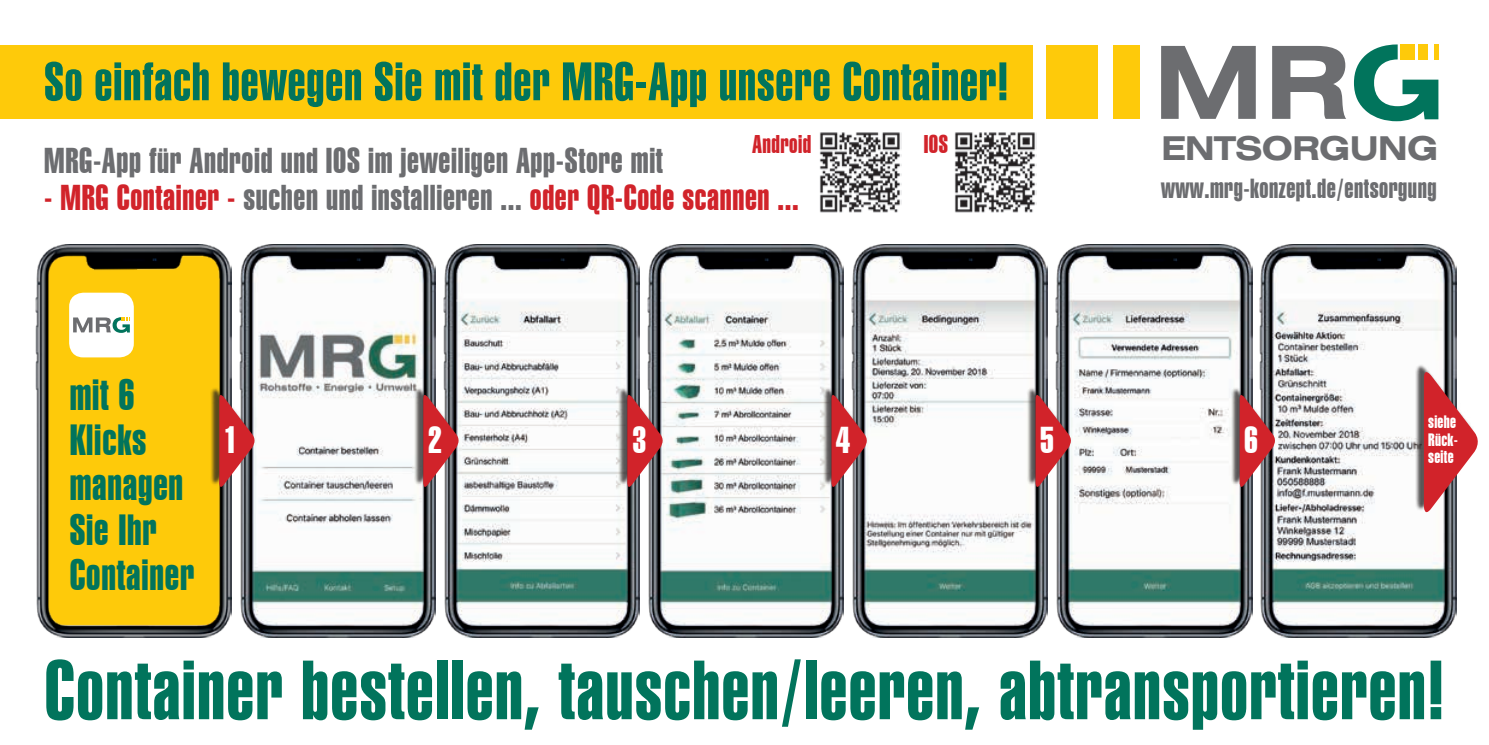
<style>
.page{position:relative;width:1489px;height:745px;background:#fff}
.page>*{position:absolute;margin:0;border:0;box-sizing:border-box;transform-origin:0 0}
.t1{font:81.25px "Swiss 911 BT Extra Compressed";letter-spacing:.02em;color:#01745c}
.t2{font:52.5px "Swiss 911 BT Extra Compressed";letter-spacing:.02em;color:#01745c}
.t3{font:42.5px/45px "Swiss 911 BT Extra Compressed";letter-spacing:.02em;color:#01745c}
.t4{font:36.5px "Swiss 911 BT Extra Compressed";color:#fff}
.t5{font:35px "Swiss 911 BT Extra Compressed";letter-spacing:.02em;color:#d1232a}
.t6{font:35px "Swiss 911 BT Extra Compressed";letter-spacing:.02em;color:#6c6d70}
.t7{font:700 expanded 32.75px "Swiss 721 BT";letter-spacing:-.035em;color:#6c6d70}
.t8{font:27px "Swiss 911 BT Extra Compressed";letter-spacing:.02em;color:#6c6d70}
.t9{font:25px "Swiss 911 BT Extra Compressed";letter-spacing:.02em;color:#d1232a}
.t10{font:17.5px/17.5px "Swiss 911 BT Extra Compressed";letter-spacing:.02em;color:#fff;text-align:justify}
.s1{color:#6c6d70}
</style>
<div class="page">
<img style="left:239px;top:244px;width:196px;height:392px">
<img style="left:443px;top:244px;width:196px;height:392px">
<img style="left:647px;top:244px;width:196px;height:392px">
<img style="left:851px;top:244px;width:196px;height:392px">
<img style="left:1055px;top:244px;width:196px;height:392px">
<img style="left:1259px;top:244px;width:196px;height:392px">
<img style="left:35px;top:244px;width:196px;height:392px">
<div style="left:0;top:45px;width:1032px;height:74px;background:#feca0a"></div>
<div style="left:1113px;top:45px;width:26px;height:74px;background:#feca0a"></div>
<div style="left:1045px;top:45px;width:52px;height:74px;background:#feca0a"></div>
<svg style="left:1161px;top:46px;width:185px;height:73px"></svg>
<svg style="left:1354px;top:44px;width:84px;height:77px"></svg>
<div style="left:1433px;top:44px;width:5px;height:15px;background:#feca0a"></div>
<div style="left:1399px;top:44px;width:15px;height:15px;background:#feca0a"></div>
<div style="left:1418px;top:44px;width:9px;height:15px;background:#feca0a"></div>
<div style="left:1414px;top:364px;width:60px;height:147px;background:#231f20;opacity:.75"></div>
<svg style="left:1423px;top:366px;width:55px;height:151px"></svg>
<div style="left:210px;top:387px;width:42px;height:98px;background:#231f20;opacity:.75"></div>
<svg style="left:219px;top:391px;width:38px;height:99px"></svg>
<div style="left:414px;top:387px;width:41px;height:98px;background:#231f20;opacity:.75"></div>
<svg style="left:423px;top:391px;width:38px;height:99px"></svg>
<div style="left:618px;top:387px;width:41px;height:98px;background:#231f20;opacity:.75"></div>
<svg style="left:627px;top:391px;width:38px;height:99px"></svg>
<div style="left:822px;top:387px;width:41px;height:98px;background:#231f20;opacity:.75"></div>
<svg style="left:831px;top:391px;width:38px;height:99px"></svg>
<div style="left:1026px;top:387px;width:41px;height:98px;background:#231f20;opacity:.75"></div>
<svg style="left:1035px;top:391px;width:38px;height:99px"></svg>
<div style="left:1230px;top:387px;width:41px;height:98px;background:#231f20;opacity:.75"></div>
<svg style="left:1239px;top:391px;width:38px;height:99px"></svg>
<div style="left:69px;top:292px;width:65px;height:65px;background:#fff;border-radius:14px"></div>
<svg style="left:73px;top:317px;width:57px;height:16px"></svg>
<img style="left:819px;top:132px;width:82px;height:81px">
<img style="left:954px;top:132px;width:82px;height:81px">
<h2 class="t2" style="left:44px;top:52px;width:965px">So einfach bewegen Sie mit der MRG-App unsere Container!</h2>
<p class="t9" style="left:752px;top:130px;width:61px">Android</p>
<p class="t9" style="left:923px;top:130px;width:26px">IOS</p>
<p class="t6" style="left:44px;top:141px;width:620px">MRG-App für Android und IOS im jeweiligen App-Store mit</p>
<p class="t5" style="left:44px;top:177px;width:756px">- MRG Container - <span class="s1">suchen und installieren ...</span> oder QR-Code scannen ...</p>
<p class="t7" style="left:1160px;top:128px;width:279px">ENTSORGUNG</p>
<p class="t8" style="left:1160px;top:173px;width:277px">www.mrg-konzept.de/entsorgung</p>
<p class="t3" style="left:70px;top:372px;width:126px">mit 6<br>Klicks managen<br>Sie Ihr<br>Container</p>
<p class="t4" style="left:224px;top:419px;width:15px">1</p>
<p class="t4" style="left:428px;top:419px;width:15px">2</p>
<p class="t4" style="left:632px;top:419px;width:15px">3</p>
<p class="t4" style="left:836px;top:419px;width:15px">4</p>
<p class="t4" style="left:1040px;top:419px;width:15px">5</p>
<p class="t4" style="left:1244px;top:419px;width:15px">6</p>
<p class="t10" style="left:1427px;top:413px;width:31px">siehe Rück&shy;seite</p>
<h1 class="t1" style="left:45px;top:644px;width:1401px">Container bestellen, tauschen/leeren, abtransportieren!</h1>
</div>
